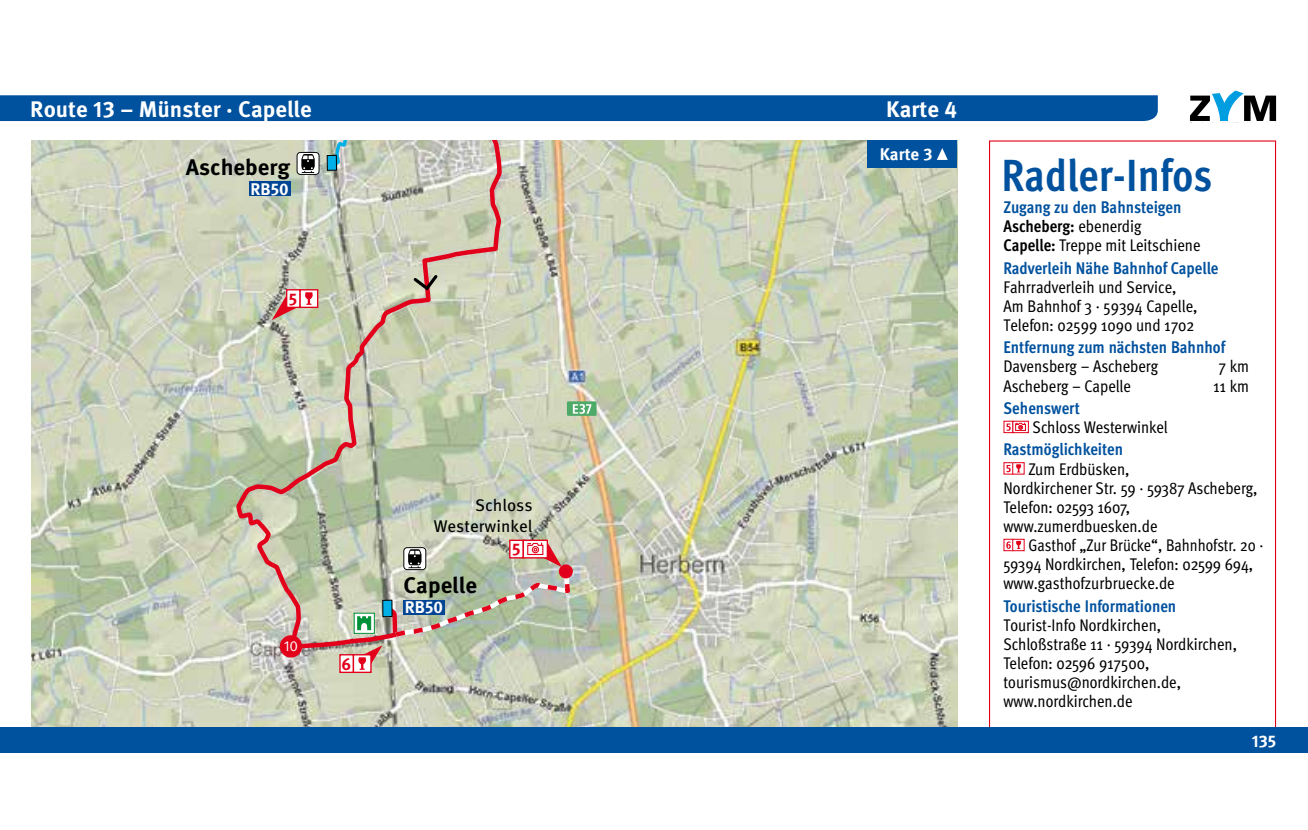
<style>
.page{position:relative;width:1308px;height:830px;background:#fff}
.page>*{position:absolute;margin:0;border:0;box-sizing:border-box;transform-origin:0 0}
.t1{font:700 condensed 45px "Meta Pro";color:#00519e}
.t2{font:700 22.5px "Meta Pro";color:#fff}
.t3{font:700 22.5px "Meta Pro";color:#000}
.t4{font:condensed 16.88px/19.1px "Meta Pro";color:#000}
.t5{font:700 condensed 16.88px "Meta Pro";color:#00519e}
.t6{font:16.88px/20.2px "Meta Pro";color:#000;text-align:right}
.t7{font:700 16.88px "Meta Pro";color:#fff}
.t8{font:700 16.88px "Meta Pro";color:#e2001a}
.t9{font:14.62px "Meta Pro Norm";color:#fff}
.s1{font-weight:700;color:#00519e}
.s2{font-weight:700}
</style>
<div class="page">
<img style="left:32px;top:140px;width:925px;height:587px">
<div style="left:989px;top:140px;width:287px;height:593px;background:#fff;border:1px solid #e2001a"></div>
<div style="left:867px;top:140px;width:90px;height:28px;background:#00519e"></div>
<svg style="left:936px;top:148px;width:11px;height:12px"></svg>
<div style="left:1012px;top:420px;width:16px;height:13px;border:1px solid #e2001a"></div>
<div style="left:1003px;top:420px;width:10px;height:13px;background:#fff;border:1px solid #e2001a"></div>
<svg style="left:1006px;top:422px;width:20px;height:9px"></svg>
<div style="left:1003px;top:462px;width:10px;height:12px;border:1px solid #e2001a"></div>
<div style="left:1012px;top:462px;width:12px;height:12px;border:1px solid #e2001a"></div>
<svg style="left:1006px;top:464px;width:16px;height:8px"></svg>
<div style="left:1003px;top:538px;width:10px;height:13px;border:1px solid #e2001a"></div>
<div style="left:1012px;top:538px;width:12px;height:13px;border:1px solid #e2001a"></div>
<svg style="left:1006px;top:540px;width:15px;height:8px"></svg>
<svg style="left:154px;top:140px;width:417px;height:513px;background:#c6c8b2"></svg>
<svg style="left:330px;top:140px;width:64px;height:27px;background:#b7c7b6"></svg>
<div style="left:280px;top:635px;width:22px;height:22px;background:#e2001a;border-radius:50%"></div>
<svg style="left:296px;top:152px;width:23px;height:23px"></svg>
<div style="left:249px;top:181px;width:41px;height:15px;background:#004494"></div>
<div style="left:383px;top:600px;width:9px;height:16px;background:#00b0e6"></div>
<div style="left:382px;top:599px;width:10px;height:17px;border:1px solid #000"></div>
<div style="left:327px;top:155px;width:9px;height:15px;background:#00b0e6"></div>
<div style="left:327px;top:155px;width:10px;height:15px;border:1px solid #000"></div>
<div style="left:354px;top:613px;width:20px;height:20px;background:linear-gradient(to right,#fff,#fff)"></div>
<div style="left:354px;top:612px;width:21px;height:21px;border:1px solid #009037"></div>
<svg style="left:357px;top:616px;width:14px;height:14px"></svg>
<svg style="left:567px;top:401px;width:29px;height:14px"></svg>
<svg style="left:573px;top:404px;width:18px;height:9px"></svg>
<svg style="left:411px;top:272px;width:29px;height:21px"></svg>
<div style="left:339px;top:653px;width:15px;height:19px;background:#fff;border:1px solid #e2001a"></div>
<svg style="left:353px;top:670px;width:19px;height:2px"></svg>
<svg style="left:353px;top:645px;width:29px;height:25px"></svg>
<svg style="left:391px;top:539px;width:181px;height:100px;background:#b6b4a5"></svg>
<div style="left:286px;top:289px;width:15px;height:19px;background:#fff;border:1px solid #e2001a"></div>
<div style="left:299px;top:289px;width:19px;height:19px;background:#fff;border:1px solid #e2001a"></div>
<svg style="left:272px;top:292px;width:42px;height:28px"></svg>
<div style="left:0;top:727px;width:1307px;height:25px;background:#00519e"></div>
<div style="left:0;top:95px;width:1157px;height:26px;background:#00519e"></div>
<svg style="left:1190px;top:91px;width:86px;height:30px"></svg>
<h2 class="t2" style="left:30px;top:95px;width:283px">Route 13 – Münster · Capelle</h2>
<h2 class="t2" style="left:886px;top:95px;width:72px">Karte 4</h2>
<h2 class="t3" style="left:186px;top:153px;width:106px">Ascheberg</h2>
<p class="t7" style="left:250px;top:178px;width:40px">RB50</p>
<p class="t8" style="left:289px;top:288px;width:10px">5</p>
<p class="t9" style="left:284px;top:634px;width:16px">10</p>
<p class="t8" style="left:341px;top:652px;width:11px">6</p>
<p class="t6" style="left:434px;top:495px;width:100px">Schloss<br>Westerwinkel</p>
<h2 class="t3" style="left:403px;top:571px;width:75px">Capelle</h2>
<p class="t7" style="left:405px;top:596px;width:40px">RB50</p>
<p class="t8" style="left:512px;top:538px;width:10px">5</p>
<p class="t7" style="left:879px;top:143px;width:54px">Karte 3</p>
<h1 class="t1" style="left:1001px;top:140px;width:212px">Radler-Infos</h1>
<p class="t4" style="left:1003px;top:196px;width:198px"><span class="s1">Zugang zu den Bahnsteigen<br></span><span class="s2">Ascheberg:</span> ebenerdig<br><span class="s2">Capelle:</span> Treppe mit Leitschiene</p>
<p class="t5" style="left:1003px;top:254px;width:216px">Radverleih Nähe Bahnhof Capelle</p>
<p class="t4" style="left:1003px;top:276px;width:195px">Fahrradverleih und Service,<br>Am Bahnhof 3 · 59394 Capelle,<br>Telefon: 02599 1090 und 1702</p>
<p class="t5" style="left:1003px;top:334px;width:223px">Entfernung zum nächsten Bahnhof</p>
<p class="t4" style="left:1003px;top:355px;width:156px">Davensberg – Ascheberg</p>
<p class="t4" style="left:1218px;top:355px;width:32px">7 km</p>
<p class="t4" style="left:1003px;top:374px;width:129px">Ascheberg – Capelle</p>
<p class="t4" style="left:1213px;top:374px;width:37px">11 km</p>
<p class="t5" style="left:1003px;top:395px;width:78px">Sehenswert</p>
<p class="t4" style="left:1032px;top:416px;width:137px">Schloss Westerwinkel</p>
<p class="t5" style="left:1003px;top:436px;width:121px">Rastmöglichkeiten</p>
<p class="t4" style="left:1003px;top:457px;width:255px;text-indent:25px">Zum Erdbüsken,<br>Nordkirchener Str. 59 · 59387 Ascheberg,<br>Telefon: 02593 1607, www.zumerdbuesken.de</p>
<p class="t4" style="left:1003px;top:534px;width:261px;text-indent:25px">Gasthof „Zur Brücke“, Bahnhofstr. 20 ·<br>59394 Nordkirchen, Telefon: 02599 694, www.gasthofzurbruecke.de</p>
<p class="t5" style="left:1003px;top:592px;width:174px">Touristische Informationen</p>
<p class="t4" style="left:1003px;top:614px;width:235px">Tourist-Info Nordkirchen,<br>Schloßstraße 11 · 59394 Nordkirchen,<br>Telefon: 02596 917500, tourismus@nordkirchen.de, www.nordkirchen.de</p>
<p class="t7" style="left:1251px;top:730px;width:26px">135</p>
</div>
